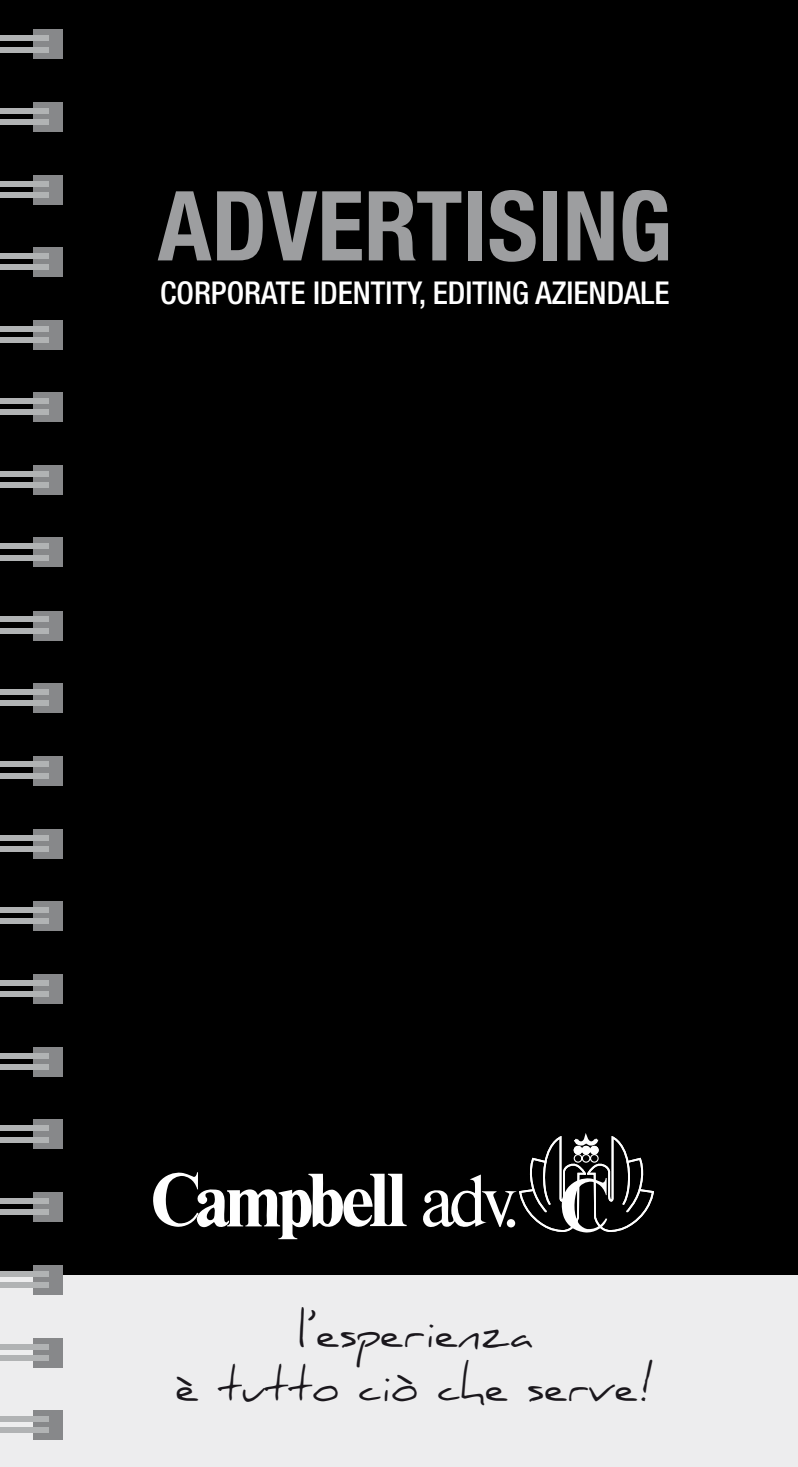
<style>
.page{position:relative;width:798px;height:1467px;background:#fff}
.page>*{position:absolute;margin:0;border:0;box-sizing:border-box;transform-origin:0 0}
.t1{font:700 condensed 96.75px "Helvetica Neue LT Std";color:#9d9ea0}
.t2{font:45px/54px "Daniel";color:#1a171c;text-align:center}
.t3{font:500 condensed 31.5px "Helvetica Neue LT Std";color:#fff}
</style>
<div class="page">
<div style="left:0;top:0;width:797px;height:1467px;background:#000"></div>
<div style="left:0;top:1276px;width:797px;height:191px;background:#ededee"></div>
<svg style="left:153px;top:1172px;width:253px;height:67px"></svg>
<svg style="left:423px;top:1135px;width:231px;height:98px"></svg>
<div style="left:506px;top:1219px;width:9px;height:8px;background:#fff;border-radius:50%"></div>
<div style="left:33px;top:30px;width:30px;height:29px;background:#87888a"></div>
<div style="left:33px;top:103px;width:30px;height:29px;background:#87888a"></div>
<div style="left:33px;top:175px;width:30px;height:29px;background:#87888a"></div>
<div style="left:33px;top:393px;width:30px;height:29px;background:#87888a"></div>
<div style="left:33px;top:611px;width:30px;height:29px;background:#87888a"></div>
<div style="left:33px;top:829px;width:30px;height:29px;background:#87888a"></div>
<div style="left:33px;top:1047px;width:30px;height:30px;background:#87888a"></div>
<div style="left:33px;top:1265px;width:30px;height:30px;background:#87888a"></div>
<div style="left:33px;top:248px;width:30px;height:29px;background:#87888a"></div>
<div style="left:33px;top:465px;width:30px;height:29px;background:#87888a"></div>
<div style="left:33px;top:683px;width:30px;height:30px;background:#87888a"></div>
<div style="left:33px;top:902px;width:30px;height:29px;background:#87888a"></div>
<div style="left:33px;top:1120px;width:30px;height:29px;background:#87888a"></div>
<div style="left:33px;top:1338px;width:30px;height:29px;background:#87888a"></div>
<div style="left:33px;top:320px;width:30px;height:29px;background:#87888a"></div>
<div style="left:33px;top:538px;width:30px;height:29px;background:#87888a"></div>
<div style="left:33px;top:756px;width:30px;height:29px;background:#87888a"></div>
<div style="left:33px;top:974px;width:30px;height:29px;background:#87888a"></div>
<div style="left:33px;top:1192px;width:30px;height:30px;background:#87888a"></div>
<div style="left:33px;top:1411px;width:30px;height:29px;background:#87888a"></div>
<div style="left:0;top:36px;width:48px;height:5px;background:#b1b3b4"></div>
<div style="left:0;top:108px;width:48px;height:6px;background:#b1b3b4"></div>
<div style="left:0;top:181px;width:48px;height:5px;background:#b1b3b4"></div>
<div style="left:0;top:398px;width:48px;height:6px;background:#b1b3b4"></div>
<div style="left:0;top:616px;width:48px;height:6px;background:#b1b3b4"></div>
<div style="left:0;top:835px;width:48px;height:5px;background:#b1b3b4"></div>
<div style="left:0;top:1053px;width:48px;height:6px;background:#b1b3b4"></div>
<div style="left:0;top:1271px;width:48px;height:6px;background:#b1b3b4"></div>
<div style="left:0;top:253px;width:48px;height:6px;background:#b1b3b4"></div>
<div style="left:0;top:471px;width:48px;height:5px;background:#b1b3b4"></div>
<div style="left:0;top:689px;width:48px;height:6px;background:#b1b3b4"></div>
<div style="left:0;top:907px;width:48px;height:6px;background:#b1b3b4"></div>
<div style="left:0;top:1125px;width:48px;height:6px;background:#b1b3b4"></div>
<div style="left:0;top:1344px;width:48px;height:5px;background:#b1b3b4"></div>
<div style="left:0;top:326px;width:48px;height:5px;background:#b1b3b4"></div>
<div style="left:0;top:543px;width:48px;height:6px;background:#b1b3b4"></div>
<div style="left:0;top:762px;width:48px;height:5px;background:#b1b3b4"></div>
<div style="left:0;top:980px;width:48px;height:5px;background:#b1b3b4"></div>
<div style="left:0;top:1198px;width:48px;height:6px;background:#b1b3b4"></div>
<div style="left:0;top:1416px;width:48px;height:6px;background:#b1b3b4"></div>
<div style="left:0;top:47px;width:48px;height:6px;background:#b1b3b4"></div>
<div style="left:0;top:120px;width:48px;height:5px;background:#b1b3b4"></div>
<div style="left:0;top:192px;width:48px;height:6px;background:#b1b3b4"></div>
<div style="left:0;top:410px;width:48px;height:5px;background:#b1b3b4"></div>
<div style="left:0;top:628px;width:48px;height:6px;background:#b1b3b4"></div>
<div style="left:0;top:846px;width:48px;height:6px;background:#b1b3b4"></div>
<div style="left:0;top:1064px;width:48px;height:6px;background:#b1b3b4"></div>
<div style="left:0;top:1282px;width:48px;height:6px;background:#b1b3b4"></div>
<div style="left:0;top:265px;width:48px;height:5px;background:#b1b3b4"></div>
<div style="left:0;top:482px;width:48px;height:6px;background:#b1b3b4"></div>
<div style="left:0;top:700px;width:48px;height:6px;background:#b1b3b4"></div>
<div style="left:0;top:919px;width:48px;height:5px;background:#b1b3b4"></div>
<div style="left:0;top:1137px;width:48px;height:5px;background:#b1b3b4"></div>
<div style="left:0;top:1355px;width:48px;height:6px;background:#b1b3b4"></div>
<div style="left:0;top:337px;width:48px;height:6px;background:#b1b3b4"></div>
<div style="left:0;top:555px;width:48px;height:5px;background:#b1b3b4"></div>
<div style="left:0;top:773px;width:48px;height:6px;background:#b1b3b4"></div>
<div style="left:0;top:991px;width:48px;height:6px;background:#b1b3b4"></div>
<div style="left:0;top:1209px;width:48px;height:6px;background:#b1b3b4"></div>
<div style="left:0;top:1428px;width:48px;height:5px;background:#b1b3b4"></div>
<h1 class="t1" style="left:158px;top:167px;width:516px">ADVERTISING</h1>
<p class="t3" style="left:160px;top:274px;width:511px">CORPORATE IDENTITY, EDITING AZIENDALE</p>
<h2 class="t2" style="left:176px;top:1304px;width:480px">l’esperienza<br>è tutto ciò che serve!</h2>
</div>
